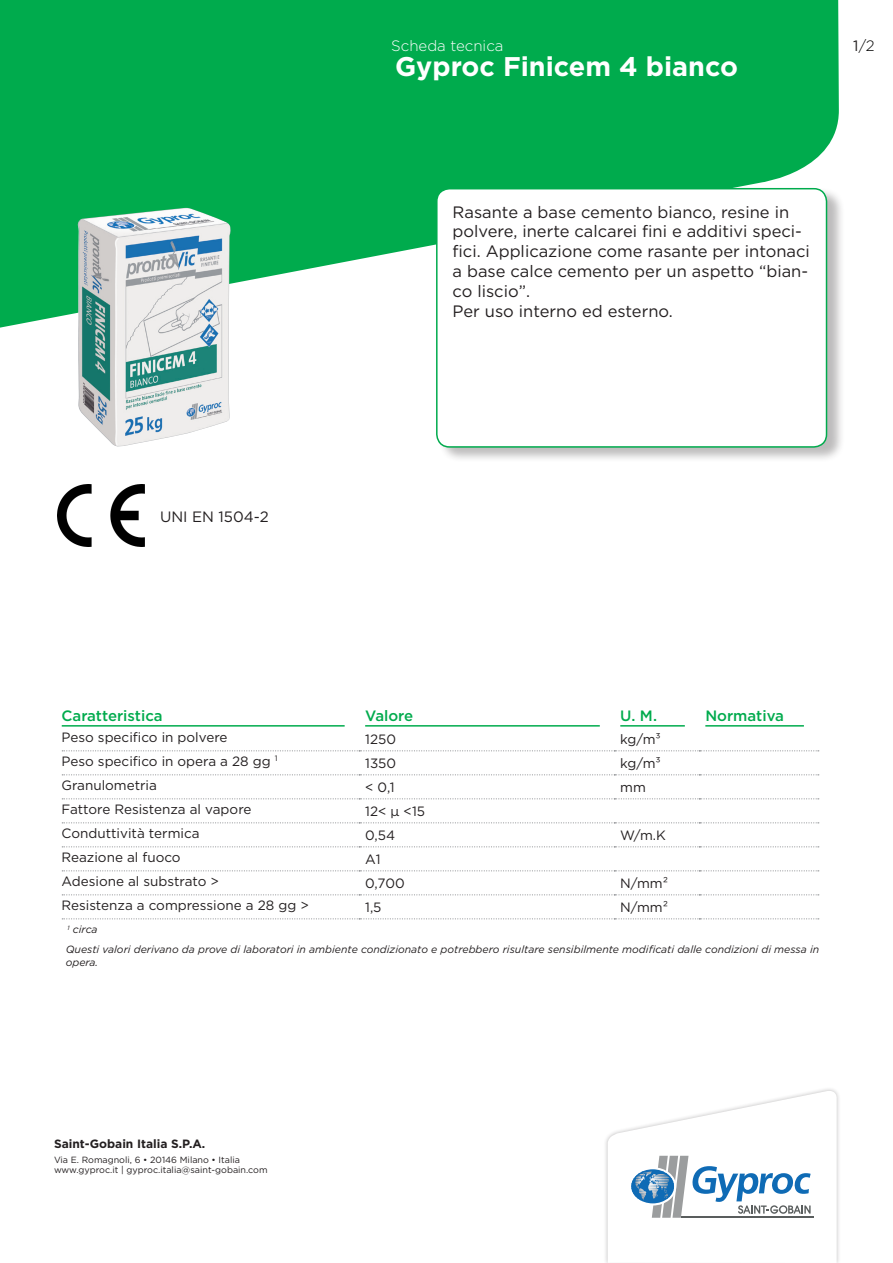
<style>
.page{position:relative;width:893px;height:1263px;background:#fff}
.page>*{position:absolute;margin:0;border:0;box-sizing:border-box;transform-origin:0 0}
.product_title_front{font:700 27px "Gotham";color:#fff}
.t1{font:16.5px/19.8px "Gotham";color:#231f20}
.column_header_column{font:500 15px "Gotham";color:#00ab4d}
.t2{font:300 15px "Gotham";color:#fff}
.t3{font:15px "Gotham";color:#231f20}
.t4{font:300 15px "Gotham";color:#000}
.column_1{font:13.5px "Gotham";color:#231f20}
.column_2{font:13.5px "Gotham";color:#231f20}
.column_3{font:13.5px "Gotham";color:#231f20}
.t5{font:700 12px "Gotham";color:#231f20}
.footnote{font:italic 10.5px/12.6px "Gotham";color:#231f20}
.t6{font:9px "Gotham";color:#231f20}
.s1{font-weight:400;color:#231f20}
</style>
<div class="page">
<div style="left:603px;top:1086px;width:238px;height:177px;background:#231f20;opacity:.3"></div>
<svg style="left:608px;top:1089px;width:229px;height:174px"></svg>
<svg style="left:0;top:0;width:839px;height:328px;background:#13b15a"></svg>
<svg style="left:63px;top:751px;width:755px;height:145px"></svg>
<svg style="left:63px;top:750px;width:756px;height:1px"></svg>
<svg style="left:63px;top:774px;width:756px;height:1px"></svg>
<svg style="left:63px;top:798px;width:756px;height:1px"></svg>
<svg style="left:63px;top:822px;width:756px;height:1px"></svg>
<svg style="left:63px;top:846px;width:756px;height:1px"></svg>
<svg style="left:63px;top:870px;width:756px;height:1px"></svg>
<svg style="left:63px;top:894px;width:756px;height:1px"></svg>
<svg style="left:63px;top:918px;width:756px;height:1px"></svg>
<hr style="left:62px;top:725px;width:283px;height:2px;background:#00ab4d">
<hr style="left:365px;top:725px;width:235px;height:2px;background:#00ab4d">
<hr style="left:620px;top:725px;width:65px;height:2px;background:#00ab4d">
<hr style="left:705px;top:725px;width:99px;height:2px;background:#00ab4d">
<img style="left:78px;top:208px;width:153px;height:238px">
<img style="left:58px;top:485px;width:86px;height:61px">
<div style="left:438px;top:187px;width:407px;height:276px;background:#231f20;opacity:.3"></div>
<div style="left:437px;top:189px;width:389px;height:258px;background:#fff;border-radius:13px"></div>
<div style="left:436px;top:188px;width:391px;height:260px;border:2px solid #00ab4d;border-radius:13px"></div>
<p class="t2" style="left:391px;top:36px;width:114px">Scheda tecnica</p>
<p class="product_title_front" style="left:395px;top:48px;width:344px">Gyproc Finicem 4 bianco</p>
<p class="t4" style="left:853px;top:36px;width:23px"><span class="s1">1</span>/2</p>
<p class="t1" style="left:453px;top:202px;width:359px">Rasante a base cemento bianco, resine in polvere, inerte calcarei fini e additivi speci&shy;fici. Applicazione come rasante per intonaci a base calce cemento per un aspetto “bian&shy;co liscio”.<br>Per uso interno ed esterno.</p>
<p class="t3" style="left:160px;top:507px;width:110px">UNI EN 1504-2</p>
<p class="column_header_column" style="left:62px;top:706px;width:103px">Caratteristica</p>
<p class="column_header_column" style="left:365px;top:706px;width:50px">Valore</p>
<p class="column_header_column" style="left:620px;top:706px;width:38px">U. M.</p>
<p class="column_header_column" style="left:705px;top:706px;width:80px">Normativa</p>
<p class="column_1" style="left:62px;top:728px;width:167px">Peso specifico in polvere</p>
<p class="column_2" style="left:365px;top:730px;width:32px">1250</p>
<p class="column_3" style="left:620px;top:730px;width:42px">kg/m³</p>
<p class="column_1" style="left:62px;top:752px;width:218px">Peso specifico in opera a 28 gg <sup>1</sup></p>
<p class="column_2" style="left:365px;top:754px;width:32px">1350</p>
<p class="column_3" style="left:620px;top:754px;width:42px">kg/m³</p>
<p class="column_1" style="left:62px;top:776px;width:97px">Granulometria</p>
<p class="column_2" style="left:365px;top:778px;width:31px">&lt; 0,1</p>
<p class="column_3" style="left:620px;top:778px;width:27px">mm</p>
<p class="column_1" style="left:62px;top:800px;width:191px">Fattore Resistenza al vapore</p>
<p class="column_2" style="left:365px;top:802px;width:61px">12&lt; µ &lt;15</p>
<p class="column_1" style="left:62px;top:824px;width:140px">Conduttività termica</p>
<p class="column_2" style="left:365px;top:826px;width:32px">0,54</p>
<p class="column_3" style="left:620px;top:826px;width:47px">W/m.K</p>
<p class="column_1" style="left:62px;top:848px;width:121px">Reazione al fuoco</p>
<p class="column_2" style="left:365px;top:850px;width:17px">A1</p>
<p class="column_1" style="left:62px;top:872px;width:159px">Adesione al substrato &gt;</p>
<p class="column_2" style="left:365px;top:874px;width:41px">0,700</p>
<p class="column_3" style="left:620px;top:874px;width:49px">N/mm²</p>
<p class="column_1" style="left:62px;top:896px;width:249px">Resistenza a compressione a 28 gg &gt;</p>
<p class="column_2" style="left:365px;top:898px;width:18px">1,5</p>
<p class="column_3" style="left:620px;top:898px;width:49px">N/mm²</p>
<p class="footnote" style="left:68px;top:923px;width:32px"><sup>1</sup> circa</p>
<p class="footnote" style="left:66px;top:943px;width:755px">Questi valori derivano da prove di laboratori in ambiente condizionato e potrebbero risultare sensibilmente modificati dalle condizioni di messa in opera.</p>
<p class="t5" style="left:54px;top:1135px;width:153px">Saint-Gobain Italia S.P.A.</p>
<p class="t6" style="left:54px;top:1154px;width:188px">Via E. Romagnoli, 6 • 20146 Milano • Italia</p>
<p class="t6" style="left:54px;top:1164px;width:215px">www.gyproc.it | gyproc.italia@saint-gobain.com</p>
</div>
